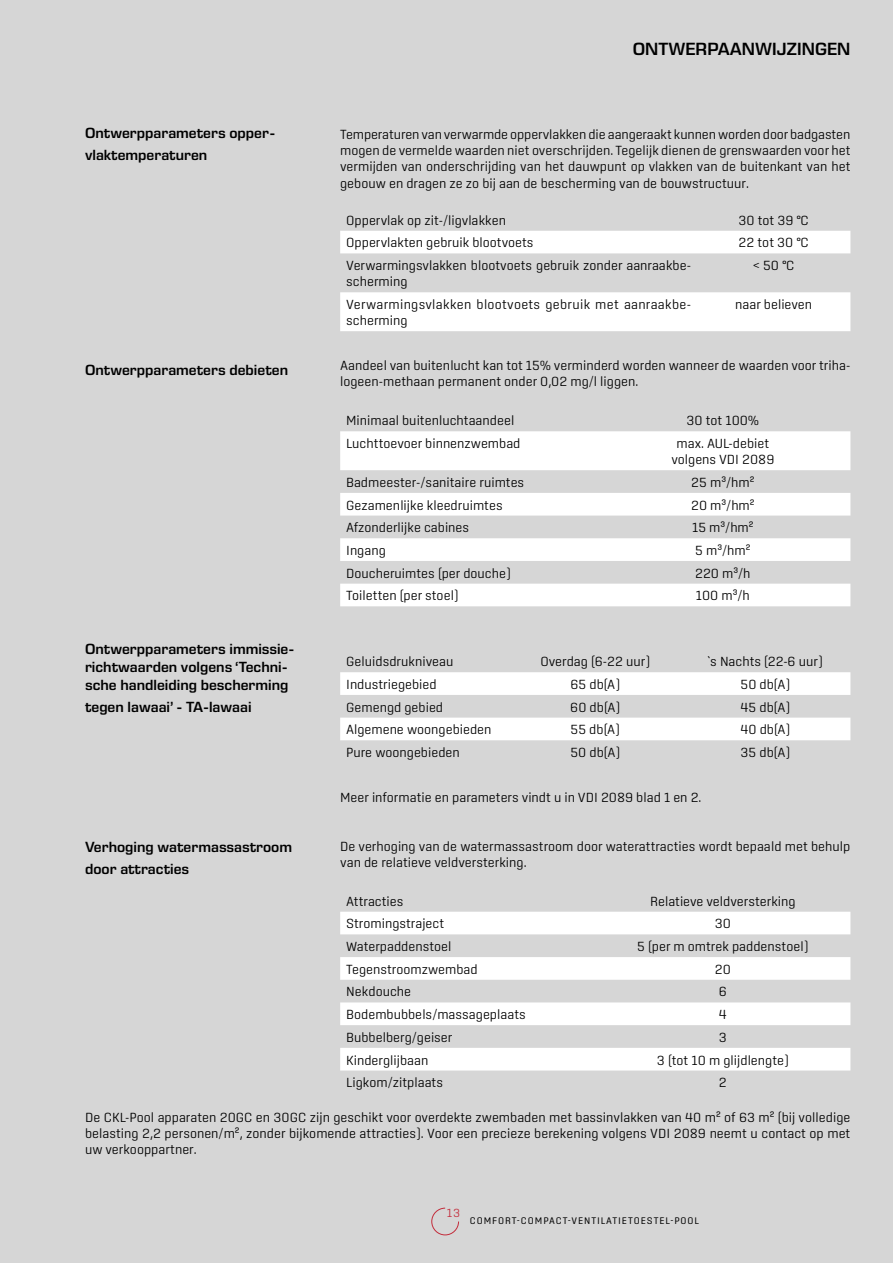
<style>
.page{position:relative;width:893px;height:1263px;background:#d6d6d6}
.page>*{position:absolute;margin:0;border:0;box-sizing:border-box;transform-origin:0 0}
.t1{font:600 18px "Eurostile Next LT Pro";color:#000}
.t2{font:600 15px/21.6px "Eurostile Next LT Pro";color:#000}
.t3{font:300 13.5px/16.2px "Center";color:#000}
.t4{font:300 13.5px/16.2px "Center";letter-spacing:.02em;color:#000}
.t5{font:300 12px "Center";color:#c32c3b}
.t6{font:9.75px "Center";letter-spacing:.095em;color:#000}
</style>
<div class="page">
<svg style="left:431px;top:1207px;width:28px;height:29px"></svg>
<svg style="left:340px;top:231px;width:510px;height:100px;fill:#fff"></svg>
<svg style="left:340px;top:431px;width:510px;height:175px;fill:#fff"></svg>
<svg style="left:340px;top:672px;width:510px;height:68px"></svg>
<svg style="left:340px;top:912px;width:510px;height:158px;fill:#fff"></svg>
<p class="t2" style="left:85px;top:122px;width:192px">Ontwerpparameters opper&shy;vlaktemperaturen</p>
<p class="t2" style="left:85px;top:360px;width:205px">Ontwerpparameters debieten</p>
<p class="t2" style="left:85px;top:640px;width:211px;line-height:18px">Ontwerpparameters immissie&shy;richtwaarden volgens ‘Techni&shy;sche handleiding bescherming</p>
<p class="t2" style="left:85px;top:696px;width:168px">tegen lawaai’ - TA-lawaai</p>
<p class="t2" style="left:85px;top:836px;width:209px">Verhoging watermassastroom door attracties</p>
<h1 class="t1" style="left:633px;top:39px;width:219px">ONTWERPAANWIJZINGEN</h1>
<p class="t3" style="left:340px;top:126px;width:512px;text-align:justify">Temperaturen van verwarmde oppervlakken die aangeraakt kunnen worden door badgasten mogen de vermelde waarden niet overschrijden. Tegelijk dienen de grenswaarden voor het vermijden van onderschrijding van het dauwpunt op vlakken van de buitenkant van het gebouw en dragen ze zo bij aan de bescherming van de bouwstructuur.</p>
<p class="t3" style="left:346px;top:212px;width:161px">Oppervlak op zit-/ligvlakken</p>
<p class="t3" style="left:738px;top:212px;width:72px">30 tot 39 °C</p>
<p class="t3" style="left:346px;top:234px;width:189px">Oppervlakten gebruik blootvoets</p>
<p class="t3" style="left:739px;top:234px;width:72px">22 tot 30 °C</p>
<p class="t3" style="left:346px;top:257px;width:346px">Verwarmingsvlakken blootvoets gebruik zonder aanraakbe&shy;scherming</p>
<p class="t3" style="left:753px;top:257px;width:43px">&lt; 50 °C</p>
<p class="t4" style="left:346px;top:296px;width:346px">Verwarmingsvlakken blootvoets gebruik met aanraakbe&shy;scherming</p>
<p class="t3" style="left:735px;top:296px;width:78px">naar believen</p>
<p class="t3" style="left:340px;top:357px;width:512px">Aandeel van buitenlucht kan tot 15% verminderd worden wanneer de waarden voor triha&shy;logeen-methaan permanent onder 0,02 mg/l liggen.</p>
<p class="t3" style="left:346px;top:412px;width:170px">Minimaal buitenluchtaandeel</p>
<p class="t3" style="left:686px;top:412px;width:74px">30 tot 100%</p>
<p class="t3" style="left:346px;top:435px;width:176px">Luchttoevoer binnenzwembad</p>
<p class="t3" style="left:671px;top:435px;width:105px;text-align:center">max. AUL-debiet volgens VDI 2089</p>
<p class="t3" style="left:346px;top:474px;width:180px">Badmeester-/sanitaire ruimtes</p>
<p class="t3" style="left:691px;top:474px;width:65px">25 m³/hm²</p>
<p class="t3" style="left:346px;top:497px;width:158px">Gezamenlijke kleedruimtes</p>
<p class="t3" style="left:691px;top:497px;width:65px">20 m³/hm²</p>
<p class="t3" style="left:346px;top:519px;width:125px">Afzonderlijke cabines</p>
<p class="t3" style="left:692px;top:519px;width:63px">15 m³/hm²</p>
<p class="t3" style="left:346px;top:542px;width:41px">Ingang</p>
<p class="t3" style="left:695px;top:542px;width:57px">5 m³/hm²</p>
<p class="t3" style="left:346px;top:565px;width:166px">Doucheruimtes (per douche)</p>
<p class="t3" style="left:695px;top:565px;width:57px">220 m³/h</p>
<p class="t3" style="left:346px;top:587px;width:114px">Toiletten (per stoel)</p>
<p class="t3" style="left:696px;top:587px;width:56px">100 m³/h</p>
<p class="t3" style="left:346px;top:653px;width:109px">Geluidsdrukniveau</p>
<p class="t3" style="left:540px;top:653px;width:111px">Overdag (6-22 uur)</p>
<p class="t3" style="left:708px;top:653px;width:116px">`s Nachts (22-6 uur)</p>
<p class="t3" style="left:346px;top:676px;width:92px">Industriegebied</p>
<p class="t3" style="left:570px;top:676px;width:51px">65 db(A)</p>
<p class="t3" style="left:740px;top:676px;width:51px">50 db(A)</p>
<p class="t3" style="left:346px;top:699px;width:98px">Gemengd gebied</p>
<p class="t3" style="left:570px;top:699px;width:52px">60 db(A)</p>
<p class="t3" style="left:741px;top:699px;width:51px">45 db(A)</p>
<p class="t3" style="left:346px;top:721px;width:147px">Algemene woongebieden</p>
<p class="t3" style="left:571px;top:721px;width:51px">55 db(A)</p>
<p class="t3" style="left:740px;top:721px;width:51px">40 db(A)</p>
<p class="t3" style="left:346px;top:744px;width:115px">Pure woongebieden</p>
<p class="t3" style="left:570px;top:744px;width:51px">50 db(A)</p>
<p class="t3" style="left:741px;top:744px;width:51px">35 db(A)</p>
<p class="t3" style="left:340px;top:789px;width:363px">Meer informatie en parameters vindt u in VDI 2089 blad 1 en 2.</p>
<p class="t3" style="left:340px;top:838px;width:512px">De verhoging van de watermassastroom door waterattracties wordt bepaald met behulp van de relatieve veldversterking.</p>
<p class="t3" style="left:346px;top:893px;width:59px">Attracties</p>
<p class="t3" style="left:650px;top:893px;width:147px">Relatieve veldversterking</p>
<p class="t3" style="left:346px;top:915px;width:99px">Stromingstraject</p>
<p class="t3" style="left:715px;top:915px;width:18px">30</p>
<p class="t3" style="left:346px;top:938px;width:107px">Waterpaddenstoel</p>
<p class="t3" style="left:637px;top:938px;width:173px">5 (per m omtrek paddenstoel)</p>
<p class="t3" style="left:346px;top:961px;width:133px">Tegenstroomzwembad</p>
<p class="t3" style="left:715px;top:961px;width:18px">20</p>
<p class="t3" style="left:346px;top:983px;width:66px">Nekdouche</p>
<p class="t3" style="left:719px;top:983px;width:10px">6</p>
<p class="t3" style="left:346px;top:1006px;width:181px">Bodembubbels/massageplaats</p>
<p class="t3" style="left:719px;top:1006px;width:10px">4</p>
<p class="t3" style="left:346px;top:1029px;width:108px">Bubbelberg/geiser</p>
<p class="t3" style="left:719px;top:1029px;width:9px">3</p>
<p class="t3" style="left:346px;top:1052px;width:84px">Kinderglijbaan</p>
<p class="t3" style="left:657px;top:1052px;width:133px">3 (tot 10 m glijdlengte)</p>
<p class="t3" style="left:346px;top:1074px;width:98px">Ligkom/zitplaats</p>
<p class="t3" style="left:719px;top:1074px;width:9px">2</p>
<p class="t3" style="left:85px;top:1109px;width:767px;text-align:justify">De CKL-Pool apparaten 20GC en 30GC zijn geschikt voor overdekte zwembaden met bassinvlakken van 40 m² of 63 m² (bij volledige belasting 2,2 personen/m², zonder bijkomende attracties). Voor een precieze berekening volgens VDI 2089 neemt u contact op met uw verkooppartner.</p>
<p class="t5" style="left:447px;top:1206px;width:15px">13</p>
<p class="t6" style="left:470px;top:1215px;width:231px">COMFORT-COMPACT-VENTILATIETOESTEL-POOL</p>
</div>
